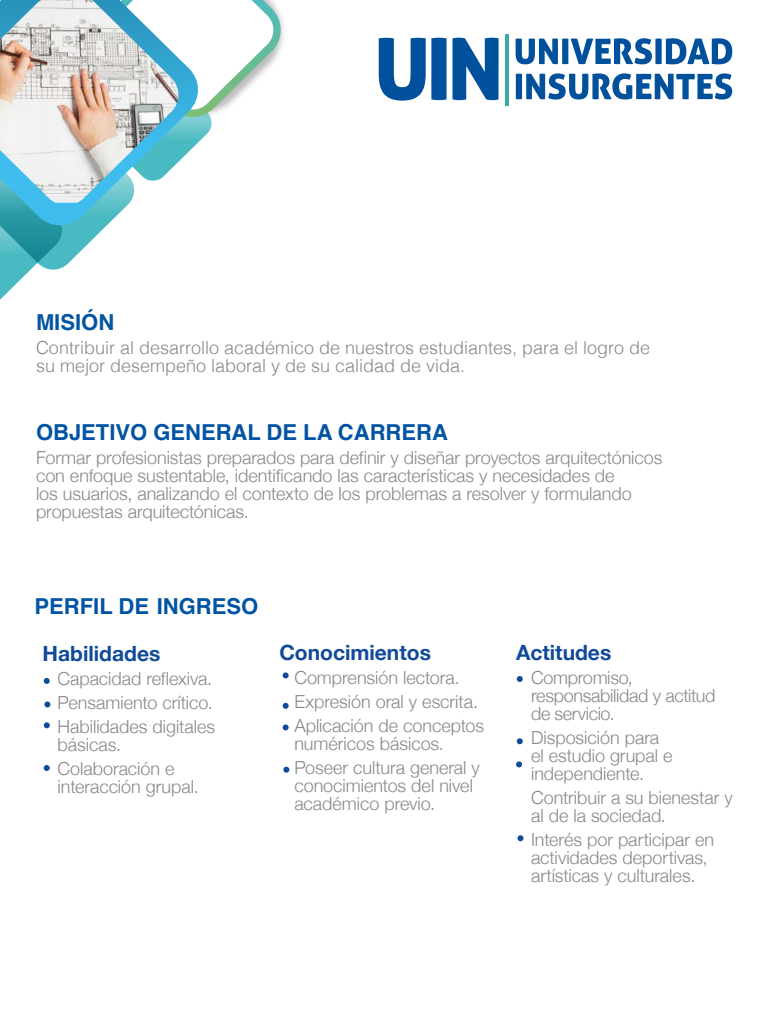
<style>
.page{position:relative;width:768px;height:1024px;background:#fff}
.page>*{position:absolute;margin:0;border:0;box-sizing:border-box;transform-origin:0 0}
.t1{font:700 22px "Helvetica";color:#0054a3}
.t2{font:700 21px "Helvetica Neue";color:#114a99}
.t3{font:300 18px/18px "Helvetica Neue";color:#89878c}
.t4{font:300 18px/18px "Helvetica";color:#89878c}
.t5{font:300 18px/18px "Helvetica Neue";letter-spacing:-.02em;color:#89878c}
</style>
<div class="page">
<svg style="left:516px;top:38px;width:216px;height:26px"></svg>
<svg style="left:516px;top:73px;width:216px;height:27px"></svg>
<svg style="left:379px;top:38px;width:68px;height:63px"></svg>
<svg style="left:453px;top:38px;width:46px;height:62px"></svg>
<hr style="left:505px;top:34px;width:3px;height:72px;background:#37aaa1">
<svg style="left:44px;top:678px;width:6px;height:6px"></svg>
<svg style="left:44px;top:701px;width:6px;height:6px"></svg>
<svg style="left:44px;top:765px;width:6px;height:6px"></svg>
<svg style="left:44px;top:722px;width:6px;height:6px"></svg>
<svg style="left:283px;top:672px;width:6px;height:6px"></svg>
<svg style="left:283px;top:767px;width:6px;height:6px"></svg>
<svg style="left:283px;top:703px;width:6px;height:6px"></svg>
<svg style="left:283px;top:724px;width:6px;height:6px"></svg>
<svg style="left:517px;top:676px;width:6px;height:6px"></svg>
<svg style="left:517px;top:835px;width:6px;height:6px"></svg>
<svg style="left:517px;top:738px;width:6px;height:6px"></svg>
<svg style="left:516px;top:761px;width:6px;height:6px"></svg>
<svg style="left:0;top:0;width:284px;height:300px"></svg>
<svg style="left:0;top:0;width:201px;height:228px"></svg>
<img style="left:0;top:0;width:181px;height:203px">
<p class="t1" style="left:36px;top:304px;width:80px">MISIÓN</p>
<p class="t4" style="left:36px;top:337px;width:616px">Contribuir al desarrollo académico de nuestros estudiantes, para el logro de su mejor desempeño laboral y de su calidad de vida.</p>
<p class="t1" style="left:36px;top:414px;width:413px">OBJETIVO GENERAL DE LA CARRERA</p>
<p class="t3" style="left:36px;top:447px;width:628px">Formar profesionistas preparados para definir y diseñar proyectos arquitectónicos con enfoque sustentable, identificando las características y necesidades de<br>los usuarios, analizando el contexto de los problemas a resolver y formulando propuestas arquitectónicas.</p>
<p class="t1" style="left:35px;top:589px;width:225px">PERFIL DE INGRESO</p>
<p class="t2" style="left:43px;top:637px;width:119px">Habilidades</p>
<p class="t3" style="left:58px;top:665px;width:159px;line-height:24px">Capacidad reflexiva.<br>Pensamiento crítico.<br>Habilidades digitales</p>
<p class="t3" style="left:58px;top:731px;width:118px;line-height:24px">básicas.<br>Colaboración e</p>
<p class="t3" style="left:58px;top:776px;width:143px">interacción grupal.</p>
<p class="t2" style="left:279px;top:636px;width:153px">Conocimientos</p>
<p class="t3" style="left:294px;top:664px;width:191px;line-height:24px">Comprensión lectora.<br>Expresión oral y escrita.<br>Aplicación de conceptos</p>
<p class="t3" style="left:294px;top:730px;width:187px;line-height:24px">numéricos básicos.<br>Poseer cultura general y</p>
<p class="t3" style="left:294px;top:775px;width:180px">conocimientos del nivel académico previo.</p>
<p class="t2" style="left:516px;top:636px;width:97px">Actitudes</p>
<p class="t5" style="left:531px;top:667px;width:186px">Compromiso, responsabilidad y actitud de servicio.</p>
<p class="t3" style="left:531px;top:727px;width:143px">Disposición para el estudio grupal e independiente.</p>
<p class="t3" style="left:531px;top:787px;width:203px">Contribuir a su bienestar y al de la sociedad.</p>
<p class="t3" style="left:531px;top:829px;width:185px">Interés por participar en actividades deportivas, artísticas y culturales.</p>
</div>
